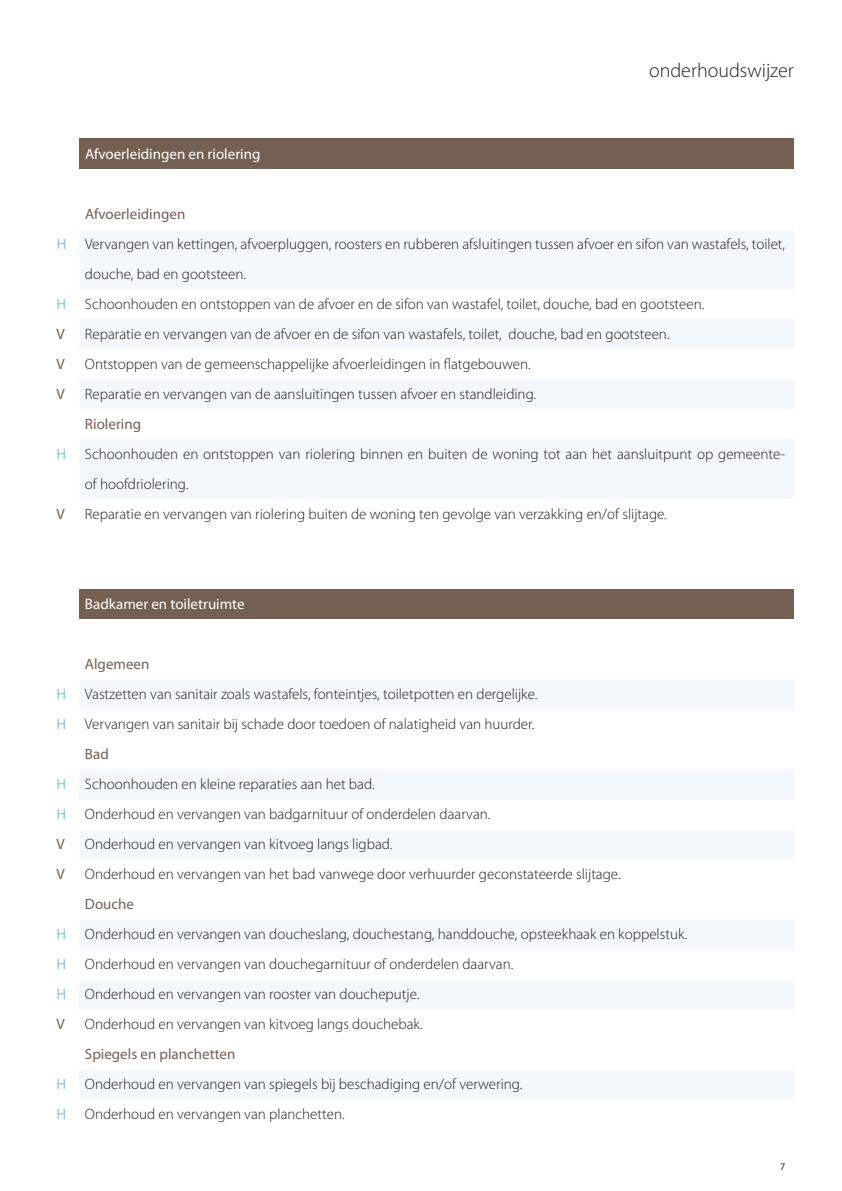
<style>
.page{position:relative;width:842px;height:1191px;background:#fff}
.page>*{position:absolute;margin:0;border:0;box-sizing:border-box;transform-origin:0 0}
.t1{font:300 20px "Myriad Pro";color:#231f20}
.t2{font:300 15px/30px "Myriad Pro";color:#231f20}
.t3{font:15px "Myriad Pro";color:#fff}
.t4{font:15px "Myriad Pro";color:#746053}
.t5{font:10px "Myriad Pro";color:#231f20}
.s1{font-weight:400;color:#8dc2e9}
.s2{font-weight:400;color:#746053}
</style>
<div class="page">
<div style="left:79px;top:319px;width:715px;height:30px;background:#f2f8fc"></div>
<div style="left:79px;top:379px;width:715px;height:30px;background:#f2f8fc"></div>
<div style="left:79px;top:439px;width:715px;height:30px;background:#f2f8fc"></div>
<div style="left:79px;top:469px;width:715px;height:30px;background:#f2f8fc"></div>
<div style="left:79px;top:590px;width:715px;height:30px;background:#746053"></div>
<div style="left:79px;top:680px;width:715px;height:30px;background:#f2f8fc"></div>
<div style="left:79px;top:770px;width:715px;height:30px;background:#f2f8fc"></div>
<div style="left:79px;top:830px;width:715px;height:30px;background:#f2f8fc"></div>
<div style="left:79px;top:920px;width:715px;height:30px;background:#f2f8fc"></div>
<div style="left:79px;top:980px;width:715px;height:30px;background:#f2f8fc"></div>
<div style="left:79px;top:1070px;width:715px;height:30px;background:#f2f8fc"></div>
<div style="left:79px;top:259px;width:715px;height:30px;background:#f2f8fc"></div>
<div style="left:79px;top:229px;width:715px;height:30px;background:#f2f8fc"></div>
<div style="left:79px;top:139px;width:715px;height:30px;background:#746053"></div>
<p class="t3" style="left:85px;top:144px;width:177px">Afvoerleidingen en riolering</p>
<h1 class="t1" style="left:649px;top:60px;width:146px">onderhoudswijzer</h1>
<p class="t4" style="left:85px;top:204px;width:102px">Afvoerleidingen</p>
<p class="t2" style="left:57px;top:229px;width:730px"><span class="s1">H</span> Vervangen van kettingen, afvoerpluggen, roosters en rubberen afsluitingen tussen afvoer en sifon van wastafels, toilet,</p>
<p class="t2" style="left:85px;top:259px;width:163px">douche, bad en gootsteen.</p>
<p class="t2" style="left:57px;top:289px;width:649px"><span class="s1">H</span> Schoonhouden en ontstoppen van de afvoer en de sifon van wastafel, toilet, douche, bad en gootsteen.</p>
<p class="t4" style="left:57px;top:324px;width:10px">V</p>
<p class="t2" style="left:85px;top:319px;width:586px">Reparatie en vervangen van de afvoer en de sifon van wastafels, toilet, douche, bad en gootsteen.</p>
<p class="t4" style="left:57px;top:354px;width:10px">V</p>
<p class="t2" style="left:85px;top:349px;width:447px">Ontstoppen van de gemeenschappelijke afvoerleidingen in flatgebouwen.</p>
<p class="t4" style="left:57px;top:384px;width:10px">V</p>
<p class="t2" style="left:85px;top:379px;width:453px">Reparatie en vervangen van de aansluitingen tussen afvoer en standleiding.</p>
<p class="t4" style="left:85px;top:414px;width:58px">Riolering</p>
<p class="t2" style="left:57px;top:439px;width:730px"><span class="s1">H</span> Schoonhouden en ontstoppen van riolering binnen en buiten de woning tot aan het aansluitpunt op gemeente-</p>
<p class="t2" style="left:85px;top:469px;width:105px">of hoofdriolering.</p>
<p class="t4" style="left:57px;top:504px;width:10px">V</p>
<p class="t2" style="left:85px;top:499px;width:583px">Reparatie en vervangen van riolering buiten de woning ten gevolge van verzakking en/of slijtage.</p>
<p class="t3" style="left:85px;top:594px;width:161px">Badkamer en toiletruimte</p>
<p class="t4" style="left:85px;top:654px;width:66px">Algemeen</p>
<p class="t2" style="left:57px;top:679px;width:482px"><span class="s1">H</span> Vastzetten van sanitair zoals wastafels, fonteintjes, toiletpotten en dergelijke.</p>
<p class="t2" style="left:57px;top:709px;width:479px"><span class="s1">H</span> Vervangen van sanitair bij schade door toedoen of nalatigheid van huurder.</p>
<p class="t4" style="left:85px;top:744px;width:25px">Bad</p>
<p class="t2" style="left:57px;top:769px;width:319px"><span class="s1">H</span> Schoonhouden en kleine reparaties aan het bad.</p>
<p class="t2" style="left:57px;top:799px;width:435px"><span class="s1">H</span> Onderhoud en vervangen van badgarnituur of onderdelen daarvan.</p>
<p class="t4" style="left:57px;top:834px;width:10px">V</p>
<p class="t2" style="left:85px;top:829px;width:309px">Onderhoud en vervangen van kitvoeg langs ligbad.</p>
<p class="t4" style="left:57px;top:864px;width:10px">V</p>
<p class="t2" style="left:85px;top:859px;width:537px">Onderhoud en vervangen van het bad vanwege door verhuurder geconstateerde slijtage.</p>
<p class="t2" style="left:57px;top:889px;width:632px;text-indent:28px"><span class="s2">Douche<br></span><span class="s1">H</span> Onderhoud en vervangen van doucheslang, douchestang, handdouche, opsteekhaak en koppelstuk.<br><span class="s1">H</span> Onderhoud en vervangen van douchegarnituur of onderdelen daarvan.<br><span class="s1">H</span> Onderhoud en vervangen van rooster van doucheputje.<br><span class="s2">V</span></p>
<p class="t2" style="left:85px;top:1009px;width:339px">Onderhoud en vervangen van kitvoeg langs douchebak.</p>
<p class="t2" style="left:57px;top:1039px;width:467px;text-indent:28px"><span class="s2">Spiegels en planchetten<br></span><span class="s1">H</span> Onderhoud en vervangen van spiegels bij beschadiging en/of verwering.<br><span class="s1">H</span> Onderhoud en vervangen van planchetten.</p>
<p class="t5" style="left:780px;top:1160px;width:7px">7</p>
</div>
